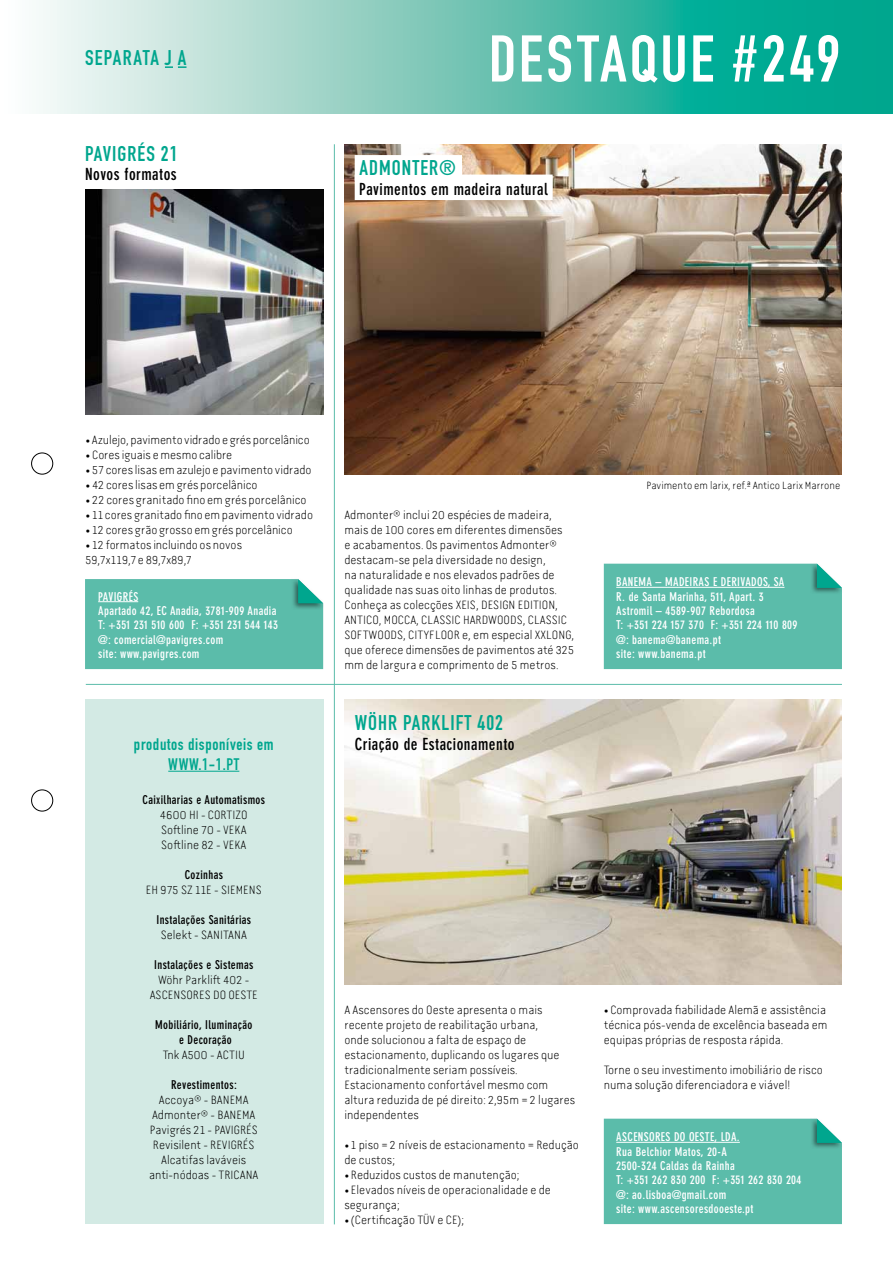
<style>
.page{position:relative;width:893px;height:1263px;background:#fff}
.page>*{position:absolute;margin:0;border:0;box-sizing:border-box;transform-origin:0 0}
.t1{font:64.8px "DIN Engschrift";letter-spacing:.045em;color:#fff}
.t2{font:21px "DIN Engschrift";letter-spacing:.05em;color:#00a68e}
.t3{font:700 condensed 16.5px "DIN Neuzeit Grotesk";letter-spacing:.03em;color:#000}
.t4{font:16.5px/19.5px "DIN Engschrift";letter-spacing:.04em;color:#00a68e;text-align:center}
.t5{font:12px/15px "Van Condensed Light LF";color:#000}
.t6{font:700 condensed 12px/14.4px "DIN Neuzeit Grotesk";letter-spacing:.03em;color:#fff}
.t7{font:700 condensed 12px/15px "DIN Neuzeit Grotesk";letter-spacing:.03em;color:#000;text-align:center}
.t8{font:10.5px "Van Condensed Light LF";color:#000}
</style>
<div class="page">
<div style="left:31px;top:453px;width:22px;height:21px;border:1px solid #000;border-radius:50%"></div>
<div style="left:31px;top:790px;width:22px;height:21px;border:1px solid #000;border-radius:50%"></div>
<hr style="left:334px;top:144px;width:1px;height:1080px;background:#5bbcaa">
<hr style="left:86px;top:684px;width:756px;height:1px;background:#5bbcaa">
<div style="left:85px;top:699px;width:238px;height:525px;background:#d3eae4"></div>
<img style="left:345px;top:144px;width:497px;height:330px">
<div style="left:291px;top:577px;width:34px;height:33px;background:#000;opacity:.52"></div>
<div style="left:85px;top:579px;width:238px;height:90px;background:#5bbcaa"></div>
<div style="left:810px;top:562px;width:33px;height:33px;background:#000;opacity:.52"></div>
<div style="left:604px;top:564px;width:238px;height:105px;background:#5bbcaa"></div>
<hr style="left:98px;top:601px;width:40px;height:1px;background:#fff">
<hr style="left:616px;top:587px;width:168px;height:1px;background:#fff">
<svg style="left:39px;top:0;width:854px;height:114px;background:#6cc7b8"></svg>
<div style="left:355px;top:155px;width:107px;height:26px;background:#fff"></div>
<div style="left:355px;top:175px;width:198px;height:25px;background:#fff"></div>
<img style="left:85px;top:189px;width:238px;height:225px">
<img style="left:344px;top:699px;width:498px;height:285px">
<div style="left:810px;top:1116px;width:33px;height:33px;background:#000;opacity:.52"></div>
<div style="left:604px;top:1119px;width:238px;height:105px;background:#5bbcaa"></div>
<hr style="left:616px;top:1142px;width:124px;height:1px;background:#fff">
<hr style="left:168px;top:771px;width:71px;height:1px;background:#00a68e">
<svg style="left:165px;top:66px;width:21px;height:2px"></svg>
<h2 class="t2" style="left:85px;top:45px;width:10px">SEPA</h2>
<h2 class="t2" style="left:123px;top:45px;width:65px">RATA JA</h2>
<h2 class="t2" style="left:85px;top:141px;width:94px">PAVIGRÉS 21</h2>
<h3 class="t3" style="left:85px;top:165px;width:93px">Novos formatos</h3>
<h1 class="t1" style="left:489px;top:21px;width:353px">DESTAQUE #249</h1>
<h2 class="t2" style="left:360px;top:156px;width:98px">ADMONTER®</h2>
<h3 class="t3" style="left:359px;top:179px;width:190px">Pavimentos em madeira natural</h3>
<p class="t5" style="left:85px;top:433px;width:226px">• Azulejo, pavimento vidrado e grés porcelânico</p>
<p class="t5" style="left:85px;top:448px;width:148px">• Cores iguais e mesmo calibre</p>
<p class="t5" style="left:85px;top:463px;width:228px">• 57 cores lisas em azulejo e pavimento vidrado</p>
<p class="t5" style="left:85px;top:478px;width:174px">• 42 cores lisas em grés porcelânico</p>
<p class="t5" style="left:85px;top:493px;width:223px">• 22 cores granitado fino em grés porcelânico</p>
<p class="t5" style="left:85px;top:508px;width:229px">• 11 cores granitado fino em pavimento vidrado</p>
<p class="t5" style="left:85px;top:523px;width:209px">• 12 cores grão grosso em grés porcelânico</p>
<p class="t5" style="left:85px;top:538px;width:158px">• 12 formatos incluindo os novos<br>59,7x119,7 e 89,7x89,7</p>
<p class="t6" style="left:98px;top:589px;width:181px">Pavigrés<br>Apartado 42, EC Anadia, 3781-909 Anadia<br>T: +351 231 510 600 F: +351 231 544 143 @: comercial@pavigres.com<br>site: www.pavigres.com</p>
<h3 class="t4" style="left:134px;top:734px;width:141px">PRODUTOS DISPONÍVEIS EM<br>WWW.1-1.PT</h3>
<p class="t7" style="left:143px;top:792px;width:124px">Caixilharias e Automatismos</p>
<p class="t5" style="left:160px;top:808px;width:55px">4600 HI - corti</p>
<p class="t5" style="left:161px;top:808px;width:87px;text-align:justify;text-indent:74px">zo Softline 70 - VEKA Softline 82 - VEKA</p>
<p class="t7" style="left:185px;top:867px;width:40px">Cozinhas</p>
<p class="t5" style="left:146px;top:883px;width:82px">EH 975 SZ 11E - siemens</p>
<p class="t7" style="left:156px;top:912px;width:96px">Instalações Sanitárias</p>
<p class="t5" style="left:161px;top:928px;width:88px">Selekt - SANITANA</p>
<p class="t7" style="left:154px;top:957px;width:101px">Instalações e Sistemas</p>
<p class="t5" style="left:158px;top:973px;width:93px">Wöhr Parklift 402 -</p>
<p class="t5" style="left:150px;top:988px;width:7px">ascensores</p>
<p class="t5" style="left:213px;top:988px;width:22px">do oeste</p>
<p class="t7" style="left:155px;top:1017px;width:98px">Mobiliário, Iluminação e Decoração</p>
<p class="t5" style="left:163px;top:1048px;width:83px">Tnk A500 - ACTIU</p>
<p class="t7" style="left:171px;top:1077px;width:67px">Revestimentos:</p>
<p class="t5" style="left:150px;top:1093px;width:107px;text-indent:9px">Accoya® - BANEMA<br>Admonter® - BANEMA<br>Pavigrés 21 - pavigr</p>
<p class="t5" style="left:246px;top:1123px;width:12px">és</p>
<p class="t5" style="left:153px;top:1138px;width:64px">Revisilent - revigr</p>
<p class="t5" style="left:243px;top:1138px;width:12px">és</p>
<p class="t5" style="left:161px;top:1153px;width:87px">Alcatifas laváveis</p>
<p class="t5" style="left:149px;top:1168px;width:77px">anti-nódoas - tricana</p>
<p class="t5" style="left:344px;top:508px;width:231px">Admonter® inclui 20 espécies de madeira, mais de 100 cores em diferentes dimensões<br>e acabamentos. Os pavimentos Admonter® destacam-se pela diversidade no design,<br>na naturalidade e nos elevados padrões de qualidade nas suas oito linhas de produtos.<br>Conheça as colecções XEIS, DESIGN EDITION, ANTICO, MOCCA, CLASSIC HARDWOODS, CLASSIC SOFTWOODS, CITYFLOOR e, em especial XXLONG, que oferece dimensões de pavimentos até 325 mm de largura e comprimento de 5 metros.</p>
<h2 class="t2" style="left:355px;top:711px;width:150px">WÖHR PARKLIFT 402</h2>
<h3 class="t3" style="left:355px;top:734px;width:161px">Criação de Estacionamento</h3>
<p class="t8" style="left:646px;top:479px;width:196px">Pavimento em larix, ref.ª Antico Larix Marrone</p>
<p class="t6" style="left:616px;top:574px;width:183px">Banema – Madeiras e Derivados, SA<br>R. de Santa Marinha, 511, Apart. 3<br>Astromil – 4589-907 Rebordosa<br>T: +351 224 157 370 F: +351 224 110 809 @: banema@banema.pt<br>site: www.banema.pt</p>
<p class="t5" style="left:344px;top:1003px;width:232px">A Ascensores do Oeste apresenta o mais recente projeto de reabilitação urbana,<br>onde solucionou a falta de espaço de estacionamento, duplicando os lugares que tradicionalmente seriam possíveis.<br>Estacionamento confortável mesmo com altura reduzida de pé direito: 2,95m = 2 lugares independentes</p>
<p class="t5" style="left:344px;top:1138px;width:236px">• 1 piso = 2 níveis de estacionamento = Redução de custos;</p>
<p class="t5" style="left:344px;top:1168px;width:177px">• Reduzidos custos de manutenção;</p>
<p class="t5" style="left:344px;top:1183px;width:208px">• Elevados níveis de operacionalidade e de segurança;</p>
<p class="t5" style="left:344px;top:1213px;width:121px">• (Certificação TÜV e CE);</p>
<p class="t5" style="left:604px;top:1003px;width:225px;text-align:justify">• Comprovada fiabilidade Alemã e assistência técnica pós-venda de excelência baseada em equipas próprias de resposta rápida.</p>
<p class="t5" style="left:604px;top:1063px;width:220px">Torne o seu investimento imobiliário de risco numa solução diferenciadora e viável!</p>
<p class="t6" style="left:616px;top:1129px;width:187px">Ascensores do Oeste, Lda.<br>Rua Belchior Matos, 20-A<br>2500-324 Caldas da Rainha<br>T: +351 262 830 200 F: +351 262 830 204 @: ao.lisboa@gmail.com<br>site: www.ascensoresdooeste.pt</p>
</div>
